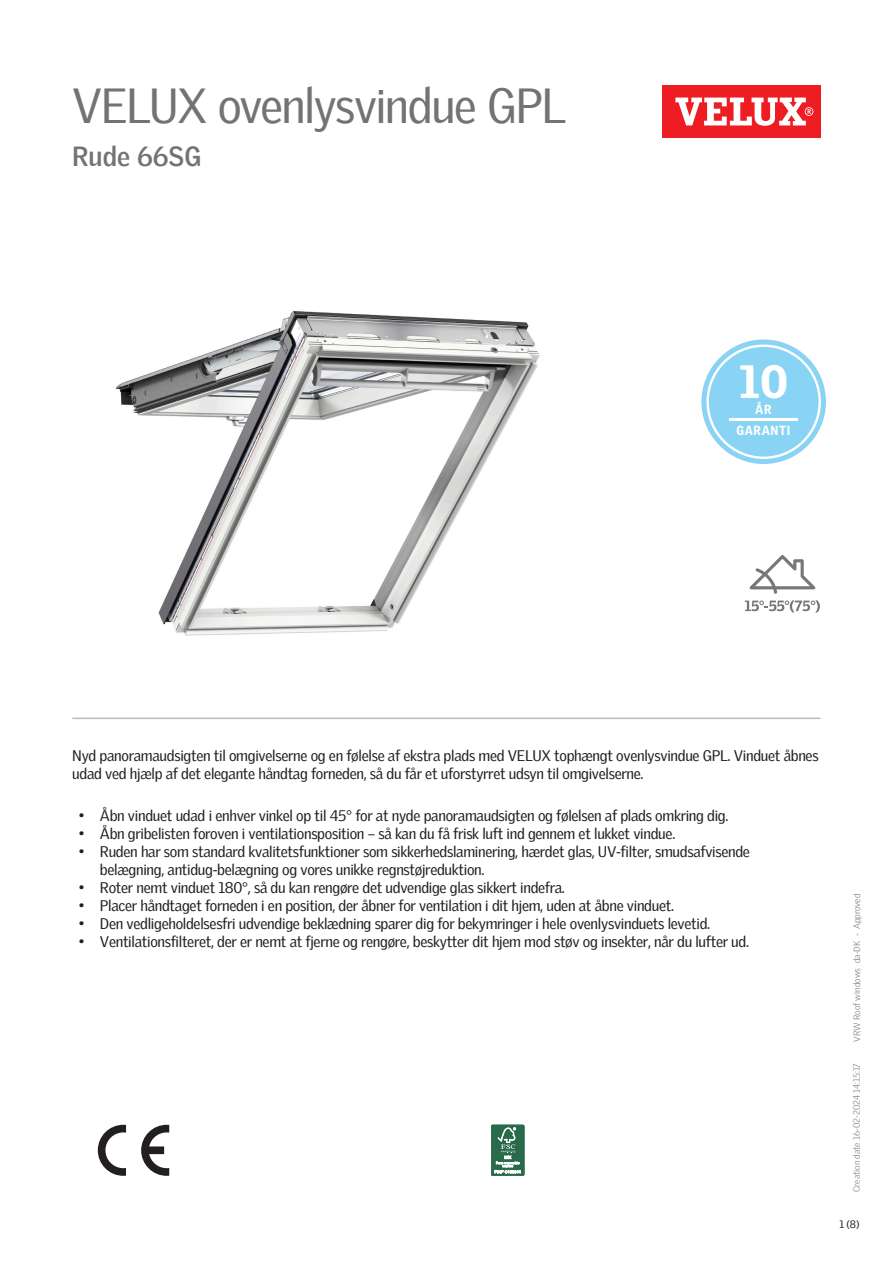
<style>
.page{position:relative;width:893px;height:1263px;background:#fff}
.page>*{position:absolute;margin:0;border:0;box-sizing:border-box;transform-origin:0 0}
.Headline{font:48px "Velux Gothic";letter-spacing:-.035em;color:#737371}
.t1{font:900 45.3px "Velux Gothic";color:#fff}
.t2{font:700 27px "Velux Gothic";color:#737371}
.Body_Regular{font:15px/18px "Velux Gothic";letter-spacing:-.02em;color:#231f20}
.t3{font:900 12.9px "Velux Gothic";letter-spacing:.05em;color:#fff;scale:.93 1}
.t4{font:10.5px "Velux Gothic";color:#231f20}
.t5{font:300 9px "Velux Gothic";color:#7c7e81}
</style>
<div class="page">
<div style="left:662px;top:85px;width:159px;height:53px;background:#ee1d23"></div>
<svg style="left:675px;top:98px;width:138px;height:28px"></svg>
<hr style="left:72px;top:717px;width:749px;height:2px;background:#bcbdbb">
<svg style="left:749px;top:555px;width:66px;height:39px"></svg>
<svg style="left:745px;top:600px;width:75px;height:12px"></svg>
<svg style="left:141px;top:1125px;width:28px;height:51px"></svg>
<svg style="left:98px;top:1125px;width:28px;height:51px"></svg>
<svg style="left:491px;top:1125px;width:33px;height:51px"></svg>
<div style="left:491px;top:1125px;width:33px;height:51px;border:1px solid #286a4a;border-radius:2px"></div>
<svg style="left:495px;top:1127px;width:26px;height:46px"></svg>
<svg style="left:701px;top:339px;width:125px;height:125px"></svg>
<div style="left:709px;top:347px;width:109px;height:110px;background:#89d3f4;border-radius:50%"></div>
<hr style="left:729px;top:419px;width:69px;height:2px;background:#fff">
<img style="left:115px;top:311px;width:425px;height:325px">
<p class="Headline" style="left:72px;top:69px;width:495px">VELUX ovenlysvindue GPL</p>
<p class="t2" style="left:72px;top:136px;width:131px">Rude 66SG</p>
<p class="t1" style="left:739px;top:353px;width:50px">10</p>
<p class="t3" style="left:736px;top:422px;width:60px">GARANTI</p>
<p class="t3" style="left:755px;top:401px;width:19px">ÅR</p>
<p class="Body_Regular" style="left:72px;top:745px;width:748px">Nyd panoramaudsigten til omgivelserne og en følelse af ekstra plads med VELUX tophængt ovenlysvindue GPL. Vinduet åbnes udad ved hjælp af det elegante håndtag forneden, så du får et uforstyrret udsyn til omgivelserne.</p>
<p class="Body_Regular" style="left:79px;top:805px;width:651px">• Åbn vinduet udad i enhver vinkel op til 45° for at nyde panoramaudsigten og følelsen af plads omkring dig.</p>
<p class="Body_Regular" style="left:79px;top:823px;width:598px">• Åbn gribelisten foroven i ventilationsposition – så kan du få frisk luft ind gennem et lukket vindue.</p>
<p class="Body_Regular" style="left:100px;top:841px;width:652px;text-indent:-21px">• Ruden har som standard kvalitetsfunktioner som sikkerhedslaminering, hærdet glas, UV-filter, smudsafvisende belægning, antidug-belægning og vores unikke regnstøjreduktion.</p>
<p class="Body_Regular" style="left:79px;top:877px;width:488px">• Roter nemt vinduet 180°, så du kan rengøre det udvendige glas sikkert indefra.</p>
<p class="Body_Regular" style="left:79px;top:895px;width:597px">• Placer håndtaget forneden i en position, der åbner for ventilation i dit hjem, uden at åbne vinduet.</p>
<p class="Body_Regular" style="left:79px;top:913px;width:633px">• Den vedligeholdelsesfri udvendige beklædning sparer dig for bekymringer i hele ovenlysvinduets levetid.</p>
<p class="Body_Regular" style="left:79px;top:931px;width:672px">• Ventilationsfilteret, der er nemt at fjerne og rengøre, beskytter dit hjem mod støv og insekter, når du lufter ud.</p>
<p class="t5" style="left:850px;top:1042px;width:150px;rotate:-90deg">VRW Roof windows da-DK - Approved</p>
<p class="t5" style="left:850px;top:1192px;width:130px;rotate:-90deg">Creation date 16-02-2024 14:15:17</p>
<p class="t4" style="left:839px;top:1216px;width:22px">1 (8)</p>
</div>
